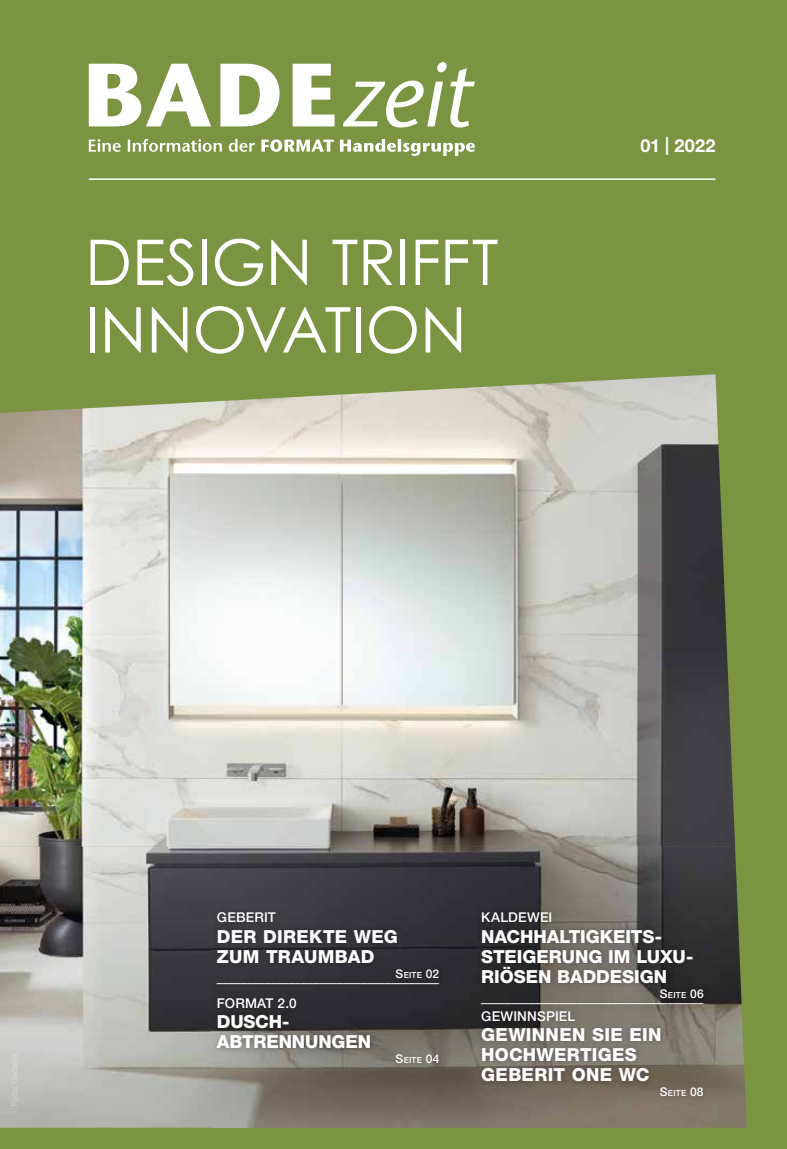
<style>
.page{position:relative;width:787px;height:1149px;background:#fff}
.page>*{position:absolute;margin:0;border:0;box-sizing:border-box;transform-origin:0 0}
.t1{font:63px/67.5px "Century Gothic";letter-spacing:-.005em;color:#fff}
.t2{font:800 18px/20.2px "Helvetica Neue LT Pro";color:#fff}
.t3{font:800 18px/20.2px "Helvetica Neue LT Pro";letter-spacing:.02em;color:#fff}
.t4{font:700 18px "Helvetica Neue LT Pro";letter-spacing:.015em;color:#fff}
.t5{font:500 13.5px "Helvetica Neue LT Pro";letter-spacing:.015em;color:#fff}
.t6{font:12px "Helvetica Neue LT Pro";color:#fff}
.t7{font:500 8.4px "Helvetica Neue LT Pro";letter-spacing:.02em;color:#fff}
.s1{font-size:12px}
</style>
<div class="page">
<div style="left:0;top:0;width:787px;height:1148px;background:#7a9442"></div>
<img style="left:0;top:374px;width:735px;height:472px">
<svg style="left:89px;top:62px;width:386px;height:65px"></svg>
<svg style="left:89px;top:139px;width:386px;height:17px"></svg>
<hr style="left:89px;top:178px;width:626px;height:2px;background:#fff">
<img style="left:0;top:846px;width:213px;height:281px">
<img style="left:213px;top:846px;width:526px;height:93px">
<img style="left:427px;top:939px;width:52px;height:188px">
<img style="left:693px;top:939px;width:53px;height:188px">
<img style="left:213px;top:1068px;width:214px;height:59px">
<img style="left:479px;top:1101px;width:214px;height:26px">
<img style="left:11px;top:1053px;width:7px;height:52px">
<img style="left:211px;top:906px;width:233px;height:162px">
<img style="left:476px;top:906px;width:232px;height:195px">
<h1 class="t1" style="left:85px;top:227px;width:415px">DESIGN TRIFFT<br>INNOVATION</h1>
<p class="t4" style="left:640px;top:134px;width:76px">01 | 2022</p>
<p class="t5" style="left:217px;top:909px;width:61px">GEBERIT</p>
<p class="t2" style="left:217px;top:925px;width:182px">DER DIREKTE WEG<br>ZUM TRAUMBAD</p>
<p class="t7" style="left:395px;top:969px;width:45px"><span class="s1">S</span>EITE <span class="s1">02</span></p>
<p class="t6" style="left:217px;top:975px;width:223px">–––––––––––––––––––––––––––––––––––––</p>
<p class="t5" style="left:217px;top:994px;width:81px">FORMAT 2.0</p>
<p class="t2" style="left:217px;top:1011px;width:156px">DUSCH-<br>ABTRENNUNGEN</p>
<p class="t7" style="left:395px;top:1054px;width:45px"><span class="s1">S</span>EITE <span class="s1">04</span></p>
<p class="t5" style="left:481px;top:909px;width:73px">KALDEWEI</p>
<p class="t2" style="left:481px;top:925px;width:214px">NACHHALTIGKEITS-<br>STEIGERUNG IM LUXU-<br>RIÖSEN BADDESIGN</p>
<p class="t7" style="left:660px;top:989px;width:45px"><span class="s1">S</span>EITE <span class="s1">06</span></p>
<p class="t6" style="left:481px;top:995px;width:223px">–––––––––––––––––––––––––––––––––––––</p>
<p class="t5" style="left:481px;top:1007px;width:96px">GEWINNSPIEL</p>
<p class="t3" style="left:481px;top:1023px;width:182px">GEWINNEN SIE EIN<br>HOCHWERTIGES<br>GEBERIT ONE WC</p>
<p class="t7" style="left:660px;top:1087px;width:45px"><span class="s1">S</span>EITE <span class="s1">08</span></p>
</div>
